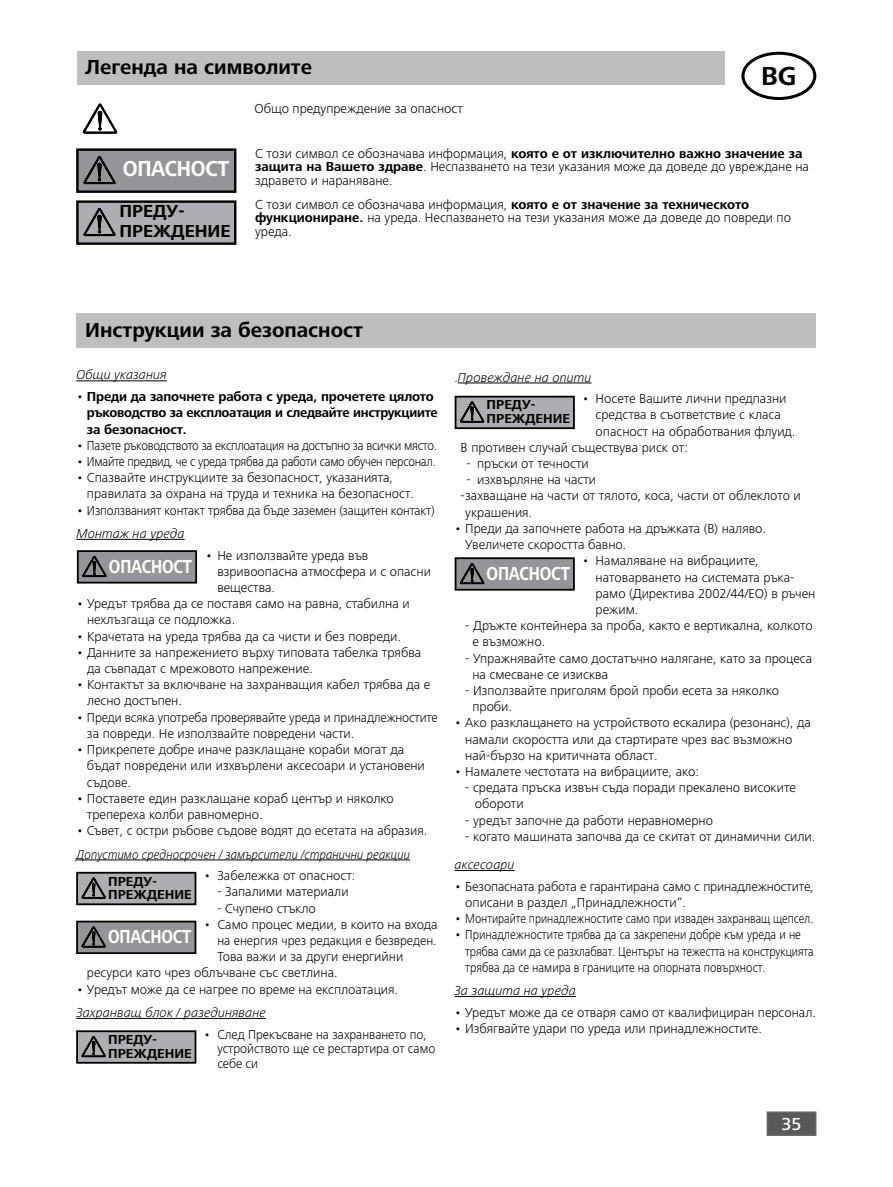
<style>
.page{position:relative;width:893px;height:1187px;background:#fff}
.page>*{position:absolute;margin:0;border:0;box-sizing:border-box;transform-origin:0 0}
.t1{font:700 27px "Frutiger Next IKA";color:#000}
.t2{font:700 22.5px "Frutiger Next IKA";letter-spacing:-.01em;color:#fff;scale:.9 1}
.t3{font:700 21px "Frutiger Next IKA";color:#000}
.t4{font:700 19.5px "Frutiger Next IKA";letter-spacing:-.01em;color:#fff;scale:.81 1}
.t5{font:700 18px/19.5px "Frutiger Next IKA";color:#000}
.t6{font:500 18px "Frutiger Next IKA";color:#fff}
.t7{font:300 13.5px/16.2px "Frutiger Next IKA";color:#000}
.t8{font:700 13.5px/13.5px "Frutiger Next IKA";letter-spacing:-.01em;color:#000}
.t9{font:300 13.5px "Frutiger Next IKA";letter-spacing:-.02em;color:#000}
.t10{font:italic 300 13.5px "Frutiger Next IKA";color:#000}
.t11{font:300 13.5px/14.4px "Frutiger Next IKA";color:#000;scale:.95 1}
.t12{font:italic 300 13.5px "Frutiger Next IKA";color:#000;scale:.9 1}
.t13{font:300 13.5px "Frutiger Next IKA";color:#000;scale:.96 1}
.s1{font-weight:700}
.s2{font-weight:300}
.s3{font-style:normal}
</style>
<div class="page">
<div style="left:767px;top:1111px;width:49px;height:24px;background:#58595b;border:2px solid #666"></div>
<div style="left:76px;top:313px;width:740px;height:34px;background:#bcbec0"></div>
<hr style="left:76px;top:380px;width:91px;height:1px;background:#000">
<hr style="left:76px;top:539px;width:109px;height:1px;background:#000">
<hr style="left:76px;top:859px;width:334px;height:1px;background:#000">
<hr style="left:76px;top:1017px;width:190px;height:1px;background:#000">
<hr style="left:458px;top:382px;width:134px;height:1px;background:#000">
<hr style="left:455px;top:870px;width:60px;height:1px;background:#000">
<hr style="left:455px;top:996px;width:121px;height:1px;background:#000">
<div style="left:77px;top:51px;width:648px;height:33px;background:#bcbec0"></div>
<svg style="left:83px;top:103px;width:34px;height:31px"></svg>
<div style="left:741px;top:52px;width:75px;height:48px;border:3px solid #000;border-radius:50%"></div>
<div style="left:76px;top:148px;width:160px;height:45px;background:#939598;border:2px solid #000"></div>
<svg style="left:84px;top:156px;width:32px;height:28px"></svg>
<div style="left:76px;top:200px;width:160px;height:45px;background:#acaeb1;border:2px solid #000"></div>
<svg style="left:84px;top:208px;width:32px;height:28px"></svg>
<div style="left:455px;top:557px;width:120px;height:33px;background:#939598;border:2px solid #000"></div>
<svg style="left:460px;top:563px;width:24px;height:21px"></svg>
<div style="left:76px;top:1030px;width:120px;height:33px;background:#acaeb1;border:2px solid #000"></div>
<svg style="left:82px;top:1036px;width:24px;height:21px"></svg>
<div style="left:77px;top:550px;width:120px;height:33px;background:#939598;border:2px solid #000"></div>
<svg style="left:82px;top:556px;width:25px;height:21px"></svg>
<div style="left:76px;top:920px;width:120px;height:33px;background:#939598;border:2px solid #000"></div>
<svg style="left:82px;top:926px;width:24px;height:21px"></svg>
<div style="left:455px;top:396px;width:120px;height:33px;background:#acaeb1;border:2px solid #000"></div>
<svg style="left:460px;top:401px;width:24px;height:22px"></svg>
<div style="left:76px;top:871px;width:120px;height:34px;background:#acaeb1;border:2px solid #000"></div>
<svg style="left:82px;top:877px;width:24px;height:21px"></svg>
<h3 class="t3" style="left:85px;top:55px;width:228px">Легенда на символите</h3>
<p class="t7" style="left:254px;top:101px;width:210px">Общо предупреждение за опасност</p>
<h1 class="t1" style="left:761px;top:61px;width:37px">BG</h1>
<h2 class="t2" style="left:123px;top:156px;width:120px">ОПАСНОСТ</h2>
<h3 class="t5" style="left:119px;top:202px;width:113px">ПРЕДУ-<br>ПРЕЖДЕНИЕ</h3>
<p class="t7" style="left:255px;top:146px;width:555px;line-height:13.5px">С този символ се обозначава информация, <span class="s1">която е от изключително важно значение за защита на Вашето здраве</span>. Неспазването на тези указания може да доведе до увреждане на здравето и нараняване.</p>
<p class="t7" style="left:255px;top:198px;width:537px;line-height:13.5px">С този символ се обозначава информация, <span class="s1">която е от значение за техническото функциониране.</span> на уреда. Неспазването на тези указания може да доведе до повреди по уреда.</p>
<h3 class="t3" style="left:85px;top:318px;width:279px">Инструкции за безопасност</h3>
<p class="t10" style="left:76px;top:367px;width:92px">Общи указания</p>
<p class="t8" style="left:87px;top:389px;width:352px;line-height:16.2px;text-indent:-11px"><span class="s2">•</span> Преди да започнете работа с уреда, прочетете цялото ръководство за експлоатация и следвайте инструкциите за безопасност.</p>
<p class="t9" style="left:76px;top:437px;width:362px">• Пазете ръководството за експлоатация на достъпно за всички място.</p>
<p class="t9" style="left:76px;top:453px;width:361px">• Имайте предвид, че с уреда трябва да работи само обучен персонал.</p>
<p class="t7" style="left:87px;top:469px;width:329px;text-indent:-11px">• Спазвайте инструкциите за безопасност, указанията, правилата за охрана на труда и техника на безопасност.</p>
<p class="t7" style="left:76px;top:502px;width:360px">• Използваният контакт трябва да бъде заземен (защитен контакт)</p>
<p class="t10" style="left:76px;top:525px;width:110px">Монтаж на уреда</p>
<p class="t7" style="left:217px;top:547px;width:215px;text-indent:-12px">• Не използвайте уреда във взривоопасна атмосфера и с опасни вещества.</p>
<p class="t7" style="left:87px;top:595px;width:324px;text-indent:-11px">• Уредът трябва да се поставя само на равна, стабилна и нехлъзгаща се подложка.</p>
<p class="t7" style="left:76px;top:628px;width:326px">• Крачетата на уреда трябва да са чисти и без повреди.</p>
<p class="t7" style="left:87px;top:644px;width:336px;text-indent:-11px">• Данните за напрежението върху типовата табелка трябва да съвпадат с мрежовото напрежение.</p>
<p class="t7" style="left:87px;top:676px;width:345px;text-indent:-11px">• Контактът за включване на захранващия кабел трябва да е лесно достъпен.</p>
<p class="t7" style="left:87px;top:709px;width:352px;text-indent:-11px">• Преди всяка употреба проверявайте уреда и принадлежностите за повреди. Не използвайте повредени части.</p>
<p class="t7" style="left:87px;top:741px;width:339px;text-indent:-11px">• Прикрепете добре иначе разклащане кораби могат да бъдат повредени или изхвърлени аксесоари и установени съдове.</p>
<p class="t7" style="left:87px;top:790px;width:308px;text-indent:-11px">• Поставете един разклащане кораб център и няколко трепереха колби равномерно.</p>
<p class="t7" style="left:76px;top:822px;width:352px">• Съвет, с остри ръбове съдове водят до есетата на абразия.</p>
<p class="t12" style="left:76px;top:846px;width:372px">Допустимо средносрочен / замърсители /странични реакции</p>
<p class="t7" style="left:204px;top:867px;width:153px">• Забележка от опасност:</p>
<p class="t7" style="left:217px;top:883px;width:133px">- Запалими материали</p>
<p class="t7" style="left:217px;top:899px;width:100px">- Счупено стъкло</p>
<p class="t7" style="left:204px;top:916px;width:235px">• Само процес медии, в които на входа</p>
<p class="t13" style="left:217px;top:932px;width:230px">на енергия чрез редакция е безвреден.</p>
<p class="t7" style="left:217px;top:948px;width:187px">Това важи и за други енергийни</p>
<p class="t7" style="left:87px;top:964px;width:252px">ресурси като чрез облъчване със светлина.</p>
<p class="t7" style="left:76px;top:980px;width:323px">• Уредът може да се нагрее по време на експлоатация.</p>
<p class="t10" style="left:76px;top:1004px;width:191px">Захранващ блок / разединяване</p>
<p class="t11" style="left:217px;top:1026px;width:231px;text-indent:-14px">• След Прекъсване на захранването по, устройството ще се рестартира от само себе си</p>
<h3 class="t4" style="left:109px;top:555px;width:104px">ОПАСНОСТ</h3>
<p class="t8" style="left:108px;top:874px;width:85px">ПРЕДУ-<br>ПРЕЖДЕНИЕ</p>
<h3 class="t4" style="left:108px;top:925px;width:104px">ОПАСНОСТ</h3>
<p class="t8" style="left:108px;top:1033px;width:85px">ПРЕДУ-<br>ПРЕЖДЕНИЕ</p>
<p class="t10" style="left:455px;top:369px;width:138px"><span class="s3">.</span>Провеждане на опити</p>
<p class="t7" style="left:582px;top:390px;width:206px">• Носете Вашите лични предпазни</p>
<p class="t7" style="left:596px;top:407px;width:187px">средства в съответствие с класа</p>
<p class="t7" style="left:596px;top:423px;width:201px">опасност на обработвания флуид.</p>
<p class="t7" style="left:461px;top:439px;width:229px">В противен случай съществува риск от:</p>
<p class="t7" style="left:467px;top:455px;width:124px">- пръски от течности</p>
<p class="t7" style="left:467px;top:471px;width:131px">- изхвърляне на части</p>
<p class="t7" style="left:461px;top:488px;width:342px">-захващане на части от тялото, коса, части от облеклото и</p>
<p class="t7" style="left:465px;top:504px;width:69px">украшения.</p>
<p class="t7" style="left:465px;top:520px;width:302px;text-indent:-11px">• Преди да започнете работа на дръжката (B) наляво.<br>Увеличете скоростта бавно.</p>
<p class="t7" style="left:596px;top:552px;width:221px;text-indent:-14px">• Намаляване на вибрациите, натоварването на системата ръка&shy;рамо (Директива 2002/44/ЕО) в ръчен режим.</p>
<p class="t7" style="left:472px;top:617px;width:342px;text-indent:-7px">- Дръжте контейнера за проба, както е вертикална, колкото е възможно.</p>
<p class="t7" style="left:472px;top:650px;width:341px;text-indent:-7px">- Упражнявайте само достатъчно налягане, като за процеса на смесване се изисква</p>
<p class="t7" style="left:472px;top:682px;width:308px;text-indent:-7px">- Използвайте приголям брой проби есета за няколко проби.</p>
<p class="t7" style="left:465px;top:714px;width:347px;text-indent:-11px">• Ако разклащането на устройството ескалира (резонанс), да намали скоростта или да стартирате чрез вас възможно най-бързо на критичната област.</p>
<p class="t7" style="left:455px;top:763px;width:246px">• Намалете честотата на вибрациите, ако:</p>
<p class="t7" style="left:475px;top:779px;width:323px;text-indent:-9px">- средата пръска извън съда поради прекалено високите обороти</p>
<p class="t7" style="left:465px;top:812px;width:249px">- уредът започне да работи неравномерно</p>
<p class="t7" style="left:465px;top:828px;width:352px">- когато машината започва да се скитат от динамични сили.</p>
<p class="t10" style="left:455px;top:856px;width:61px">аксесоари</p>
<p class="t7" style="left:465px;top:878px;width:350px;text-indent:-11px">• Безопасната работа е гарантирана само с принадлежностите, описани в раздел „Принадлежности“.</p>
<p class="t7" style="left:455px;top:910px;width:361px">• Монтирайте принадлежностите само при изваден захранващ щепсел.</p>
<p class="t7" style="left:465px;top:926px;width:350px;text-indent:-11px">• Принадлежностите трябва да са закрепени добре към уреда и не трябва сами да се разхлабват. Центърът на тежестта на конструкцията трябва да се намира в границите на опорната повърхност.</p>
<p class="t10" style="left:455px;top:982px;width:123px">За защита на уреда</p>
<p class="t7" style="left:455px;top:1004px;width:363px">• Уредът може да се отваря само от квалифициран персонал.</p>
<p class="t7" style="left:455px;top:1020px;width:309px">• Избягвайте удари по уреда или принадлежностите.</p>
<p class="t8" style="left:487px;top:398px;width:85px">ПРЕДУ-<br>ПРЕЖДЕНИЕ</p>
<h3 class="t4" style="left:487px;top:562px;width:104px">ОПАСНОСТ</h3>
<h3 class="t6" style="left:781px;top:1113px;width:22px">35</h3>
</div>
